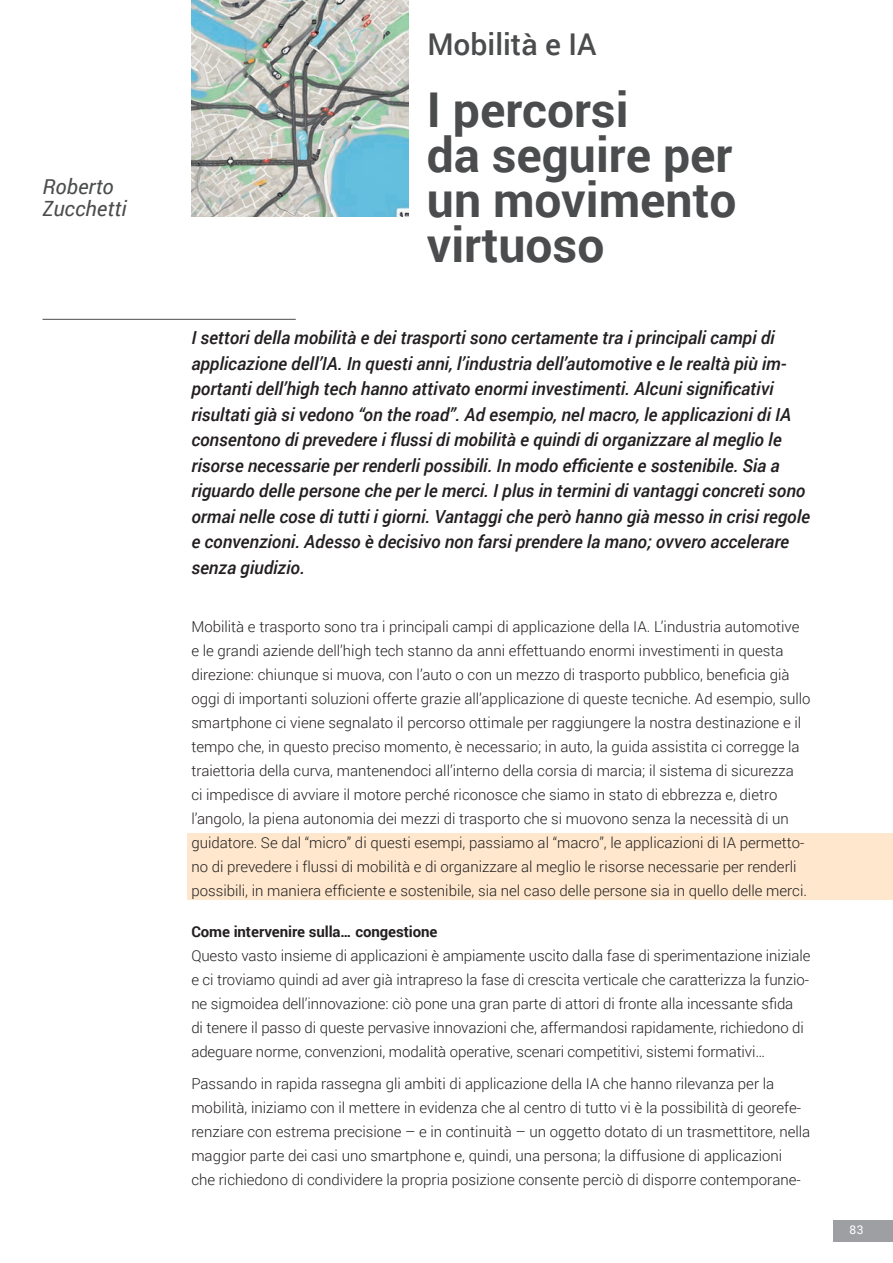
<style>
.page{position:relative;width:893px;height:1263px;background:#fff}
.page>*{position:absolute;margin:0;border:0;box-sizing:border-box;transform-origin:0 0}
.Titolo{font:700 48px/45px "Roboto";color:#4b4c4d}
.occhiello{font:500 30px "Roboto";color:#4b4c4d}
.autori{font:italic 21px/22.5px "Roboto";color:#4b4c4d}
.testo{font:italic 500 18px/25.5px "Roboto";letter-spacing:-.005em;color:#231f20}
.testo-2{font:300 15px/24px "Roboto";color:#231f20}
.titoletto_nel_testo{font:700 15px "Roboto";letter-spacing:-.005em;color:#231f20}
.t1{font:12px "Roboto";color:#fff}
</style>
<div class="page">
<div style="left:833px;top:1220px;width:60px;height:22px;background:#9d9fa2"></div>
<div style="left:187px;top:833px;width:706px;height:67px;background:#fee7cd"></div>
<hr style="left:43px;top:319px;width:253px;height:1px;background:#4b4c4d">
<img style="left:191px;top:0;width:217px;height:217px">
<p class="autori" style="left:43px;top:174px;width:85px">Roberto<br>Zucchetti</p>
<p class="occhiello" style="left:427px;top:23px;width:171px">Mobilità e IA</p>
<p class="Titolo" style="left:427px;top:85px;width:311px">I percorsi<br>da seguire per un movimento virtuoso</p>
<p class="testo" style="left:191px;top:324px;width:620px">I settori della mobilità e dei trasporti sono certamente tra i principali campi di applicazione dell’IA. In questi anni, l’industria dell’automotive e le realtà più im&shy;portanti dell’high tech hanno attivato enormi investimenti. Alcuni significativi risultati già si vedono “on the road”. Ad esempio, nel macro, le applicazioni di IA consentono di prevedere i flussi di mobilità e quindi di organizzare al meglio le risorse necessarie per renderli possibili. In modo efficiente e sostenibile. Sia a riguardo delle persone che per le merci. I plus in termini di vantaggi concreti sono ormai nelle cose di tutti i giorni. Vantaggi che però hanno già messo in crisi regole e convenzioni. Adesso è decisivo non farsi prendere la mano; ovvero accelerare senza giudizio.</p>
<p class="testo-2" style="left:191px;top:614px;width:621px">Mobilità e trasporto sono tra i principali campi di applicazione della IA. L’industria automotive e le grandi aziende dell’high tech stanno da anni effettuando enormi investimenti in questa direzione: chiunque si muova, con l’auto o con un mezzo di trasporto pubblico, beneficia già oggi di importanti soluzioni offerte grazie all’applicazione di queste tecniche. Ad esempio, sullo smartphone ci viene segnalato il percorso ottimale per raggiungere la nostra destinazione e il tempo che, in questo preciso momento, è necessario; in auto, la guida assistita ci corregge la traiettoria della curva, mantenendoci all’interno della corsia di marcia; il sistema di sicurezza<br>ci impedisce di avviare il motore perché riconosce che siamo in stato di ebbrezza e, dietro l’angolo, la piena autonomia dei mezzi di trasporto che si muovono senza la necessità di un guidatore. Se dal “micro” di questi esempi, passiamo al “macro”, le applicazioni di IA permetto&shy;no di prevedere i flussi di mobilità e di organizzare al meglio le risorse necessarie per renderli possibili, in maniera efficiente e sostenibile, sia nel caso delle persone sia in quello delle merci.</p>
<p class="titoletto_nel_testo" style="left:191px;top:921px;width:248px">Come intervenire sulla… congestione</p>
<p class="testo-2" style="left:191px;top:943px;width:621px">Questo vasto insieme di applicazioni è ampiamente uscito dalla fase di sperimentazione iniziale e ci troviamo quindi ad aver già intrapreso la fase di crescita verticale che caratterizza la funzio&shy;ne sigmoidea dell’innovazione: ciò pone una gran parte di attori di fronte alla incessante sfida<br>di tenere il passo di queste pervasive innovazioni che, affermandosi rapidamente, richiedono di adeguare norme, convenzioni, modalità operative, scenari competitivi, sistemi formativi…</p>
<p class="testo-2" style="left:191px;top:1071px;width:620px">Passando in rapida rassegna gli ambiti di applicazione della IA che hanno rilevanza per la mobilità, iniziamo con il mettere in evidenza che al centro di tutto vi è la possibilità di georefe&shy;renziare con estrema precisione – e in continuità – un oggetto dotato di un trasmettitore, nella maggior parte dei casi uno smartphone e, quindi, una persona; la diffusione di applicazioni<br>che richiedono di condividere la propria posizione consente perciò di disporre contemporane-</p>
<p class="t1" style="left:850px;top:1221px;width:15px">83</p>
</div>
